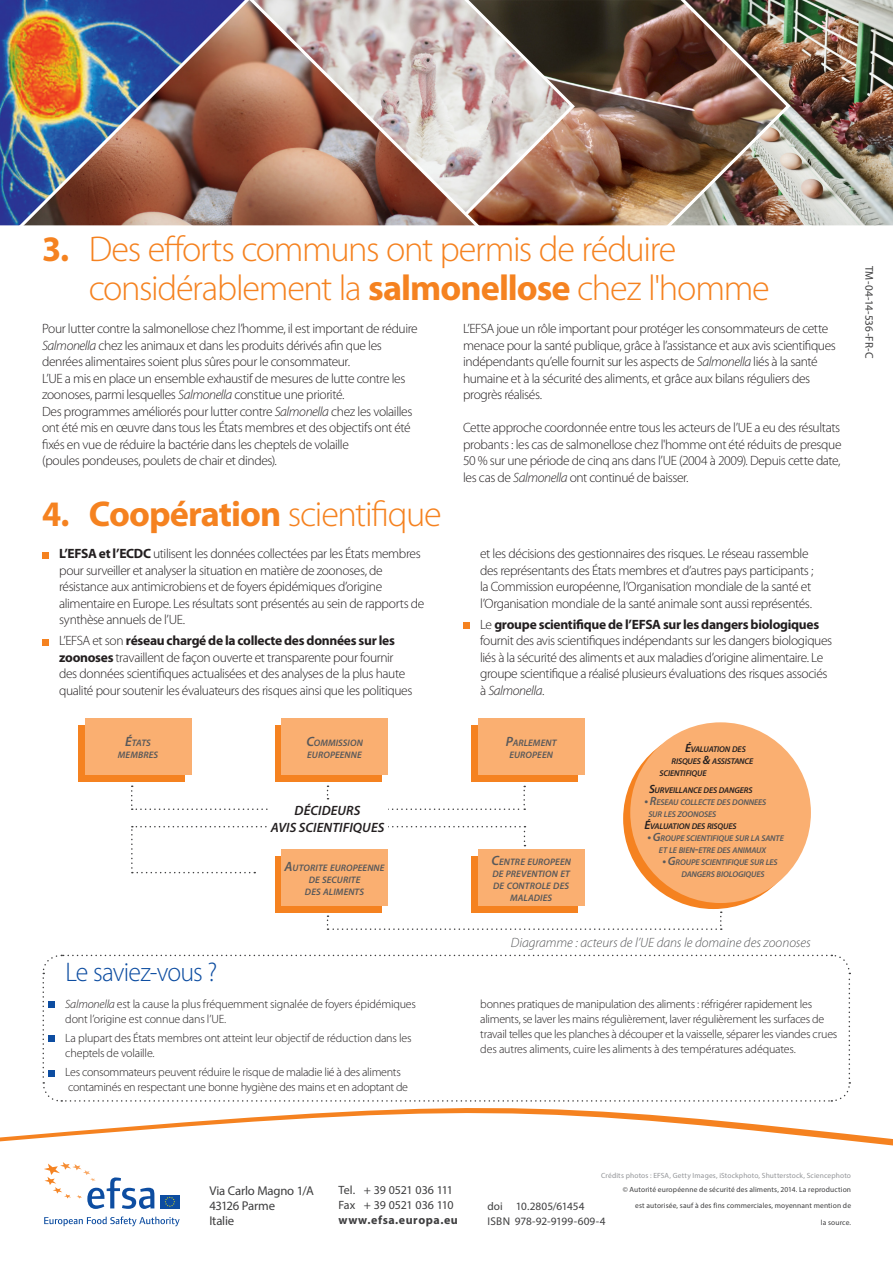
<style>
.page{position:relative;width:893px;height:1263px;background:#fff}
.page>*{position:absolute;margin:0;border:0;box-sizing:border-box;transform-origin:0 0}
.t1{font:300 36px/39px "Myriad Pro";letter-spacing:-.035em;color:#f58220}
.t2{font:700 36px "Myriad Pro";letter-spacing:-.025em;color:#f58220;scale:.96 1}
.t3{font:300 27px "Myriad Pro";letter-spacing:-.03em;color:#0d4da1;scale:.96 1}
.Bullet{font:300 13.5px/16.5px "Myriad Pro";letter-spacing:-.03em;color:#231f20}
.imageText{font:italic 300 13.5px "Myriad Pro";color:#57585a}
.imageText-2{font:italic 600 13.5px "Myriad Pro";color:#231f20}
.SUM_adresse{font:12.75px "Myriad Pro";letter-spacing:-.015em;color:#3e3e3f}
.Bullet-2{font:300 12px/15px "Myriad Pro";letter-spacing:-.02em;color:#231f20}
.SUM_adresse-2{font:700 12px/15px "Myriad Pro";letter-spacing:.045em;color:#3e3e3f}
.SUM_adresse-3{font:12px "Myriad Pro";letter-spacing:-.015em;color:#3e3e3f}
.SUM_adresse-4{font:11.25px "Myriad Pro";color:#3e3e3f}
.imageText-3{font:italic 600 9.45px/12px "Myriad Pro";letter-spacing:.01em;color:#57585a;text-align:center}
.imageText-4{font:italic 600 8.4px/12px "Myriad Pro";letter-spacing:-.015em;color:#57585a}
.imageText-5{font:italic 600 8.4px "Myriad Pro";letter-spacing:-.015em;color:#231f20}
.SUM_adresse-5{font:7.5px/16.5px "Myriad Pro";letter-spacing:.015em;color:#3e3e3f;text-align:right}
.SUM_adresse-6{font:7.5px "Myriad Pro";letter-spacing:.015em;color:#939598}
.s1{font-weight:700}
.s2{font-style:italic}
.s3{font-weight:300}
.s4{font-size:13.5px}
.s5{font-size:12px}
.s6{font-weight:400}
</style>
<div class="page">
<svg style="left:0;top:1108px;width:893px;height:119px"></svg>
<div style="left:42px;top:552px;width:7px;height:6px;background:#f58220"></div>
<div style="left:42px;top:639px;width:7px;height:6px;background:#f58220"></div>
<div style="left:463px;top:622px;width:6px;height:7px;background:#f58220"></div>
<img style="left:0;top:0;width:16px;height:225px">
<img style="left:483px;top:0;width:173px;height:225px">
<img style="left:273px;top:0;width:210px;height:225px">
<img style="left:460px;top:0;width:117px;height:219px">
<img style="left:16px;top:0;width:257px;height:225px">
<svg style="left:42px;top:954px;width:809px;height:148px"></svg>
<img style="left:793px;top:0;width:100px;height:225px">
<img style="left:656px;top:0;width:137px;height:225px">
<svg style="left:131px;top:785px;width:394px;height:25px"></svg>
<div style="left:79px;top:725px;width:106px;height:57px;background:#f58220"></div>
<div style="left:85px;top:718px;width:106px;height:57px;background:#faaf71"></div>
<div style="left:275px;top:725px;width:106px;height:57px;background:#f58220"></div>
<div style="left:281px;top:718px;width:107px;height:57px;background:#faaf71"></div>
<div style="left:275px;top:856px;width:106px;height:57px;background:#f58220"></div>
<div style="left:281px;top:849px;width:107px;height:57px;background:#faaf71"></div>
<div style="left:472px;top:725px;width:106px;height:57px;background:#f58220"></div>
<div style="left:478px;top:718px;width:106px;height:57px;background:#faaf71"></div>
<div style="left:472px;top:856px;width:106px;height:57px;background:#f58220"></div>
<div style="left:478px;top:849px;width:106px;height:57px;background:#faaf71"></div>
<div style="left:623px;top:728px;width:181px;height:181px;background:#f58220;border-radius:50%"></div>
<div style="left:630px;top:722px;width:181px;height:181px;background:#faaf71;border-radius:50%"></div>
<svg style="left:131px;top:826px;width:136px;height:47px"></svg>
<svg style="left:388px;top:826px;width:137px;height:20px"></svg>
<div style="left:268px;top:800px;width:119px;height:37px;background:#fff"></div>
<svg style="left:327px;top:911px;width:395px;height:19px"></svg>
<svg style="left:44px;top:1216px;width:136px;height:10px"></svg>
<div style="left:160px;top:1195px;width:20px;height:13px;background:#0d4da1"></div>
<svg style="left:165px;top:1196px;width:10px;height:11px"></svg>
<svg style="left:44px;top:1162px;width:110px;height:47px"></svg>
<p class="t1" style="left:89px;top:230px;width:682px;text-indent:-47px"><span class="s1">3.</span> Des efforts communs ont permis de réduire considérablement la <span class="s1">salmonellose</span> chez l'homme</p>
<p class="Bullet" style="left:42px;top:320px;width:377px">Pour lutter contre la salmonellose chez l’homme, il est important de réduire<br><span class="s2">Salmonella</span> chez les animaux et dans les produits dérivés afin que les denrées alimentaires soient plus sûres pour le consommateur.</p>
<p class="Bullet" style="left:42px;top:370px;width:372px">L’UE a mis en place un ensemble exhaustif de mesures de lutte contre les zoonoses, parmi lesquelles <span class="s2">Salmonella</span> constitue une priorité.<br>Des programmes améliorés pour lutter contre <span class="s2">Salmonella</span> chez les volailles ont été mis en œuvre dans tous les États membres et des objectifs ont été fixés en vue de réduire la bactérie dans les cheptels de volaille<br>(poules pondeuses, poulets de chair et dindes).</p>
<p class="Bullet" style="left:463px;top:320px;width:374px">L’EFSA joue un rôle important pour protéger les consommateurs de cette menace pour la santé publique, grâce à l’assistance et aux avis scientifiques indépendants qu’elle fournit sur les aspects de <span class="s2">Salmonella</span> liés à la santé humaine et à la sécurité des aliments, et grâce aux bilans réguliers des progrès réalisés.</p>
<p class="Bullet" style="left:463px;top:419px;width:380px;text-align:justify">Cette approche coordonnée entre tous les acteurs de l’UE a eu des résultats probants : les cas de salmonellose chez l'homme ont été réduits de presque 50 % sur une période de cinq ans dans l’UE (2004 à 2009). Depuis cette date, les cas de <span class="s2">Salmonella</span> ont continué de baisser.</p>
<p class="t2" style="left:42px;top:490px;width:418px">4. Coopération <span class="s3">scientifique</span></p>
<p class="Bullet" style="left:59px;top:545px;width:367px"><span class="s1">L’EFSA et l’ECDC</span> utilisent les données collectées par les États membres pour surveiller et analyser la situation en matière de zoonoses, de résistance aux antimicrobiens et de foyers épidémiques d’origine alimentaire en Europe. Les résultats sont présentés au sein de rapports de synthèse annuels de l’UE.</p>
<p class="Bullet" style="left:59px;top:632px;width:355px">L’EFSA et son <span class="s1">réseau chargé de la collecte des données sur les zoonoses</span> travaillent de façon ouverte et transparente pour fournir des données scientifiques actualisées et des analyses de la plus haute qualité pour soutenir les évaluateurs des risques ainsi que les politiques</p>
<p class="imageText-3" style="left:118px;top:737px;width:42px"><span class="s4">É</span>TATS<br>MEMBRES</p>
<p class="imageText-3" style="left:306px;top:737px;width:58px;text-align:left"><span class="s4">C</span>OMMISSION<br>EUROPEENNE</p>
<p class="imageText-2" style="left:295px;top:803px;width:32px">DÉCIDEURS</p>
<p class="imageText-2" style="left:271px;top:820px;width:8px">AVIS</p>
<p class="imageText-2" style="left:299px;top:820px;width:22px">SCIENTIFIQUES</p>
<p class="imageText-3" style="left:285px;top:862px;width:102px"><span class="s4">A</span>UTORITE EUROPEENNE<br>DE SECURITE<br>DES ALIMENTS</p>
<p class="t3" style="left:65px;top:955px;width:160px">Le saviez-vous ?</p>
<p class="Bullet-2" style="left:65px;top:996px;width:352px"><span class="s2">Salmonella</span> est la cause la plus fréquemment signalée de foyers épidémiques dont l’origine est connue dans l’UE.</p>
<p class="Bullet-2" style="left:65px;top:1030px;width:348px">La plupart des États membres ont atteint leur objectif de réduction dans les cheptels de volaille.</p>
<p class="Bullet-2" style="left:65px;top:1064px;width:344px">Les consommateurs peuvent réduire le risque de maladie lié à des aliments contaminés en respectant une bonne hygiène des mains et en adoptant de</p>
<p class="Bullet" style="left:480px;top:545px;width:335px">et les décisions des gestionnaires des risques. Le réseau rassemble des représentants des États membres et d’autres pays participants ; la Commission européenne, l’Organisation mondiale de la santé et l’Organisation mondiale de la santé animale sont aussi représentés.</p>
<p class="Bullet" style="left:480px;top:616px;width:354px">Le <span class="s1">groupe scientifique de l’EFSA sur les dangers biologiques </span>fournit des avis scientifiques indépendants sur les dangers biologiques liés à la sécurité des aliments et aux maladies d’origine alimentaire. Le groupe scientifique a réalisé plusieurs évaluations des risques associés à <span class="s2">Salmonella</span>.</p>
<p class="imageText-3" style="left:506px;top:737px;width:52px"><span class="s4">P</span>ARLEMENT<br>EUROPEEN</p>
<p class="imageText-3" style="left:491px;top:856px;width:81px"><span class="s4">C</span>ENTRE EUROPEEN<br>DE PREVENTION ET<br>DE CONTROLE DES<br>MALADIES</p>
<p class="imageText-5" style="left:685px;top:745px;width:62px"><span class="s5">É</span>VALUATION DES</p>
<p class="imageText-5" style="left:671px;top:757px;width:83px">RISQUES <span class="s5">&amp;</span> ASSISTANCE</p>
<p class="imageText-5" style="left:659px;top:769px;width:49px">SCIENTIFIQUE</p>
<p class="imageText-5" style="left:649px;top:785px;width:105px"><span class="s5">S</span>URVEILLANCE DES DANGERS</p>
<p class="imageText-4" style="left:648px;top:796px;width:119px;text-indent:-4px"><span class="s5">• R</span>ESEAU COLLECTE DES DONNEES<br>SUR LES ZOONOSES</p>
<p class="imageText-5" style="left:644px;top:821px;width:94px"><span class="s5">É</span>VALUATION DES RISQUES</p>
<p class="imageText-4" style="left:659px;top:832px;width:126px;text-indent:-11px"><span class="s5">• G</span>ROUPE SCIENTIFIQUE SUR LA SANTE<br>ET LE BIEN<span class="s5">-</span>ETRE DES ANIMAUX</p>
<p class="imageText-4" style="left:681px;top:856px;width:98px;text-indent:-19px"><span class="s5">• G</span>ROUPE SCIENTIFIQUE SUR LES<br>DANGERS BIOLOGIQUES</p>
<p class="imageText" style="left:511px;top:935px;width:302px">Diagramme : acteurs de l’UE dans le domaine des zoonoses</p>
<p class="Bullet-2" style="left:480px;top:996px;width:359px">bonnes pratiques de manipulation des aliments : réfrigérer rapidement les aliments, se laver les mains régulièrement, laver régulièrement les surfaces de travail telles que les planches à découper et la vaisselle, séparer les viandes crues des autres aliments, cuire les aliments à des températures adéquates.</p>
<p class="SUM_adresse-4" style="left:876px;top:266px;width:94px;rotate:90deg">TM-04-14-536-FR-C</p>
<p class="SUM_adresse" style="left:209px;top:1182px;width:106px">Via Carlo Magno 1/A</p>
<p class="SUM_adresse" style="left:209px;top:1197px;width:67px">43126 Parme</p>
<p class="SUM_adresse" style="left:209px;top:1212px;width:26px">Italie</p>
<p class="SUM_adresse-6" style="left:601px;top:1170px;width:251px">Crédits photos : EFSA, Getty Images, iStockphoto, Shutterstock, Sciencephoto</p>
<p class="SUM_adresse-3" style="left:338px;top:1183px;width:116px">Tel. + 39 0521 036 111</p>
<p class="SUM_adresse-2" style="left:338px;top:1197px;width:121px"><span class="s6">Fax + 39 0521 036 110 </span>www.efsa.europa.eu</p>
<p class="SUM_adresse-4" style="left:487px;top:1199px;width:99px">doi 10.2805/61454</p>
<p class="SUM_adresse-4" style="left:487px;top:1214px;width:120px">ISBN 978-92-9199-609-4</p>
<p class="SUM_adresse-5" style="left:623px;top:1181px;width:230px">© Autorité européenne de sécurité des aliments, 2014. La reproduction</p>
<p class="SUM_adresse-5" style="left:635px;top:1197px;width:217px">est autorisée, sauf à des fins commerciales, moyennant mention de la source.</p>
</div>
